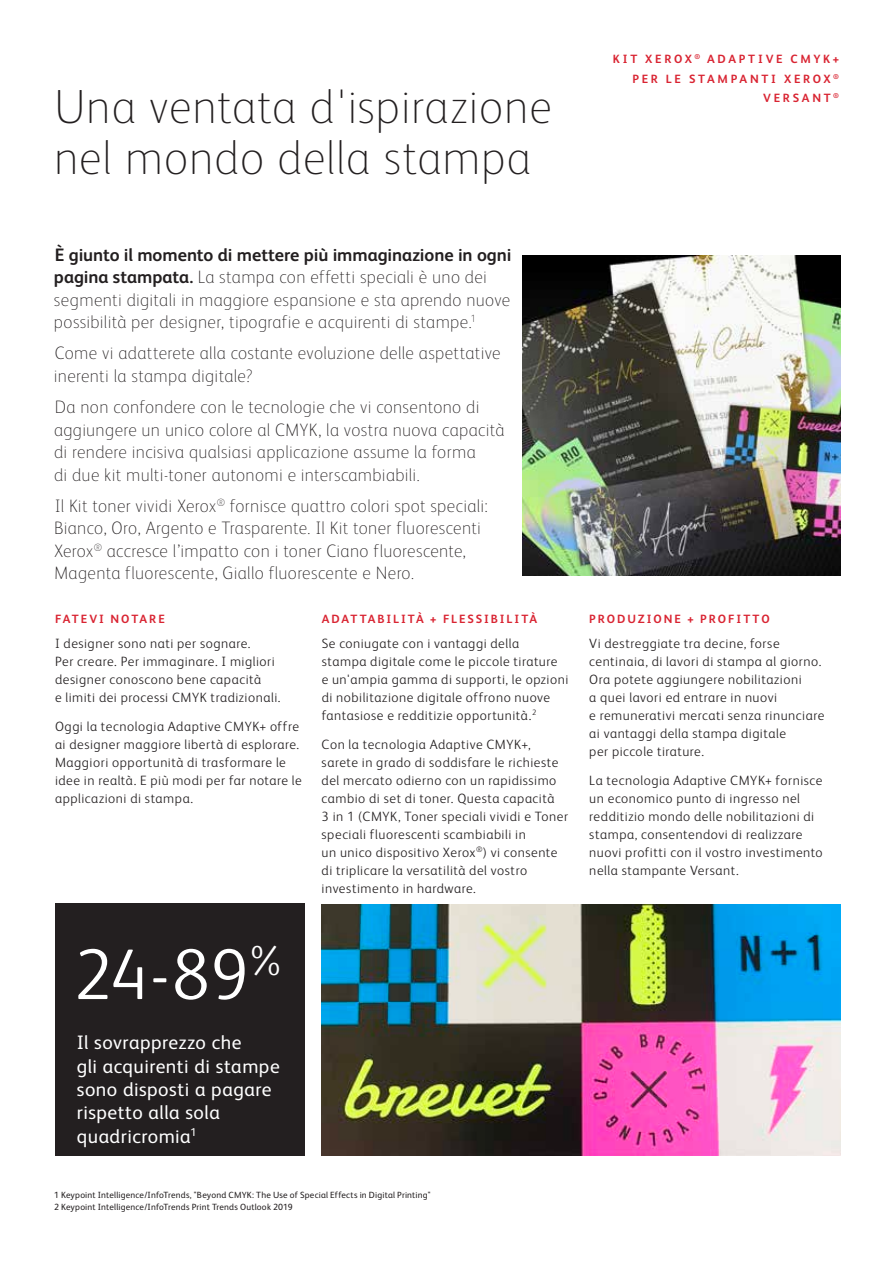
<style>
.page{position:relative;width:893px;height:1263px;background:#fff}
.page>*{position:absolute;margin:0;border:0;box-sizing:border-box;transform-origin:0 0}
.t1{font:300 72px "Xerox Sans";color:#fff}
.t2{font:100 48px/51px "Xerox Sans";letter-spacing:.015em;color:#231f20}
.t3{font:19.5px/23.4px "Xerox Sans";letter-spacing:.025em;color:#fff}
.t4{font:100 18px/22.5px "Xerox Sans";letter-spacing:.02em;color:#231f20}
.t5{font:300 13.5px/18px "Xerox Sans";letter-spacing:.04em;color:#231f20}
.t6{font:700 12px "Xerox Sans";letter-spacing:.17em;color:#d92432}
.t7{font:700 12px/19.5px "Xerox Sans";letter-spacing:.225em;color:#d92432;text-align:right}
.t8{font:9px/12px "Xerox Sans";letter-spacing:.02em;color:#231f20}
.s1{font-weight:700}
</style>
<div class="page">
<div style="left:55px;top:903px;width:250px;height:252px;background:#231f20"></div>
<img style="left:523px;top:256px;width:317px;height:319px">
<img style="left:321px;top:904px;width:519px;height:251px">
<h2 class="t2" style="left:54px;top:79px;width:499px">Una ventata d'ispirazione nel mondo della stampa</h2>
<p class="t7" style="left:613px;top:49px;width:228px">KIT XEROX<sup>®</sup> ADAPTIVE CMYK+<br>PER LE STAMPANTI XEROX<sup>®<br></sup>VERSANT <sup>®</sup></p>
<p class="t4" style="left:54px;top:242px;width:459px"><span class="s1">È giunto il momento di mettere più immaginazione in ogni pagina stampata.</span> La stampa con effetti speciali è uno dei segmenti digitali in maggiore espansione e sta aprendo nuove possibilità per designer, tipografie e acquirenti di stampe.<sup>1</sup></p>
<h3 class="t4" style="left:54px;top:341px;width:448px">Come vi adatterete alla costante evoluzione delle aspettative inerenti la stampa digitale?</h3>
<h3 class="t4" style="left:54px;top:395px;width:452px">Da non confondere con le tecnologie che vi consentono di aggiungere un unico colore al CMYK, la vostra nuova capacità di rendere incisiva qualsiasi applicazione assume la forma<br>di due kit multi-toner autonomi e interscambiabili.</h3>
<p class="t4" style="left:54px;top:493px;width:435px">Il Kit toner vividi Xerox<sup>®</sup> fornisce quattro colori spot speciali:<br>Bianco, Oro, Argento e Trasparente. Il Kit toner fluorescenti Xerox<sup>®</sup> accresce l’impatto con i toner Ciano fluorescente, Magenta fluorescente, Giallo fluorescente e Nero.</p>
<p class="t6" style="left:55px;top:611px;width:111px">FATEVI NOTARE</p>
<p class="t5" style="left:55px;top:634px;width:227px">I designer sono nati per sognare.<br>Per creare. Per immaginare. I migliori designer conoscono bene capacità<br>e limiti dei processi CMYK tradizionali.</p>
<p class="t5" style="left:55px;top:716px;width:248px">Oggi la tecnologia Adaptive CMYK+ offre ai designer maggiore libertà di esplorare.<br>Maggiori opportunità di trasformare le idee in realtà. E più modi per far notare le applicazioni di stampa.</p>
<p class="t6" style="left:322px;top:611px;width:217px">ADATTABILITÀ + FLESSIBILITÀ</p>
<p class="t5" style="left:322px;top:634px;width:248px">Se coniugate con i vantaggi della<br>stampa digitale come le piccole tirature<br>e un'ampia gamma di supporti, le opzioni di nobilitazione digitale offrono nuove fantasiose e redditizie opportunità.<sup>2</sup></p>
<p class="t5" style="left:322px;top:734px;width:248px">Con la tecnologia Adaptive CMYK+, sarete in grado di soddisfare le richieste del mercato odierno con un rapidissimo cambio di set di toner. Questa capacità<br>3 in 1 (CMYK, Toner speciali vividi e Toner speciali fluorescenti scambiabili in<br>un unico dispositivo Xerox<sup>®</sup>) vi consente di triplicare la versatilità del vostro investimento in hardware.</p>
<h1 class="t1" style="left:73px;top:927px;width:215px">24-89<sup>%</sup></h1>
<h3 class="t3" style="left:77px;top:1030px;width:205px">Il sovrapprezzo che<br>gli acquirenti di stampe sono disposti a pagare rispetto alla sola quadricromia<sup>1</sup></h3>
<p class="t8" style="left:54px;top:1188px;width:378px">1 Keypoint Intelligence/InfoTrends, "Beyond CMYK: The Use of Special Effects in Digital Printing"<br>2 Keypoint Intelligence/InfoTrends Print Trends Outlook 2019</p>
<p class="t6" style="left:589px;top:611px;width:182px">PRODUZIONE + PROFITTO</p>
<p class="t5" style="left:589px;top:634px;width:237px">Vi destreggiate tra decine, forse centinaia, di lavori di stampa al giorno.<br>Ora potete aggiungere nobilitazioni<br>a quei lavori ed entrare in nuovi<br>e remunerativi mercati senza rinunciare ai vantaggi della stampa digitale<br>per piccole tirature.</p>
<p class="t5" style="left:589px;top:770px;width:235px">La tecnologia Adaptive CMYK+ fornisce un economico punto di ingresso nel redditizio mondo delle nobilitazioni di stampa, consentendovi di realizzare nuovi profitti con il vostro investimento nella stampante Versant.</p>
</div>
